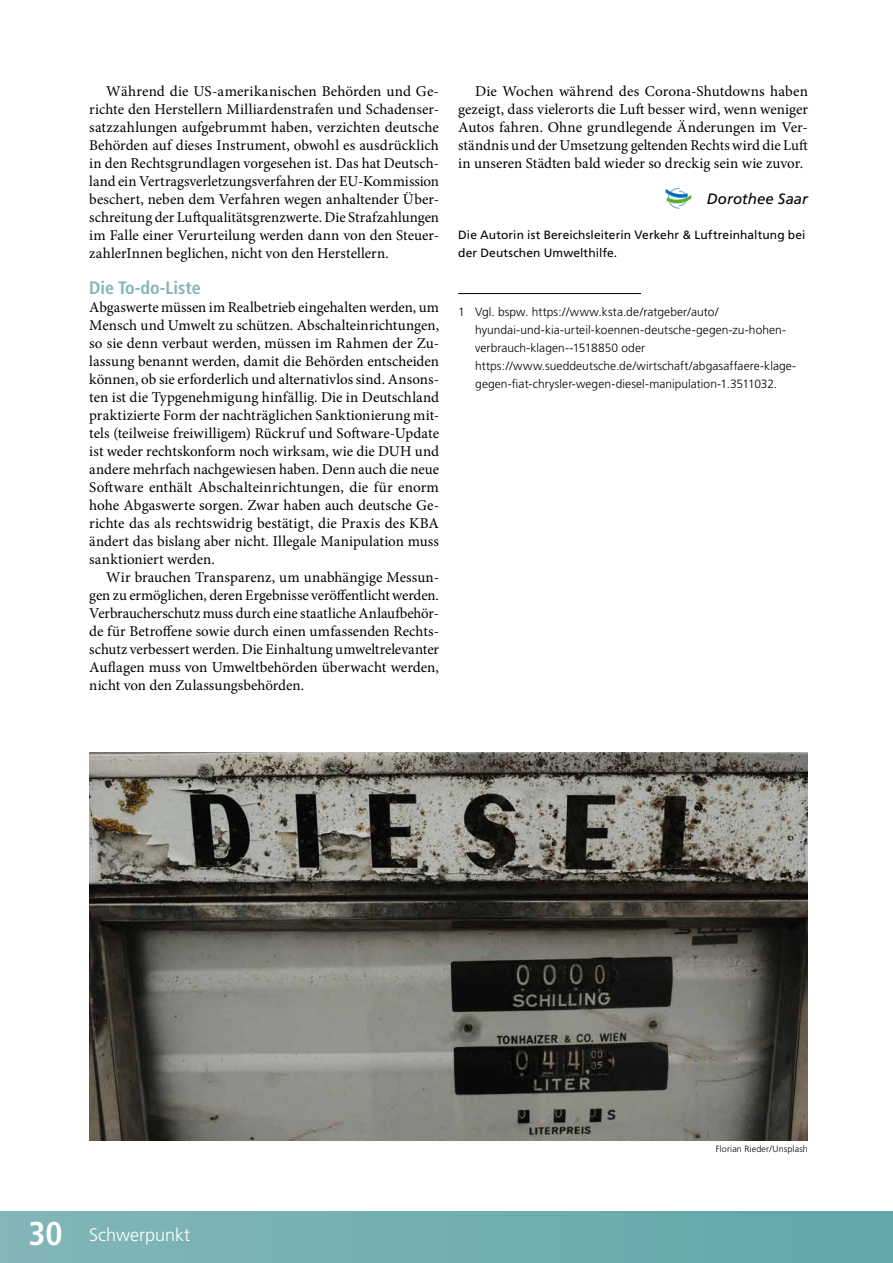
<style>
.page{position:relative;width:893px;height:1263px;background:#fff}
.page>*{position:absolute;margin:0;border:0;box-sizing:border-box;transform-origin:0 0}
.t1{font:700 condensed 18px "Frutiger";color:#83b6b8}
.t2{font:300 18px "Frutiger";color:#fff}
.t3{font:15px/18px "Minion Pro";color:#000;text-align:justify}
.t4{font:italic 15px "Frutiger";letter-spacing:.005em;color:#000}
.t5{font:300 12px/18px "Frutiger";letter-spacing:.005em;color:#000}
.t6{font:12px/18px "Frutiger";letter-spacing:.01em;color:#000}
.t7{font:300 9px "Frutiger";letter-spacing:.015em;color:#000}
.s1{font-weight:700;font-stretch:condensed;font-size:33px}
</style>
<div class="page">
<img style="left:89px;top:753px;width:719px;height:388px">
<svg style="left:665px;top:188px;width:26px;height:21px"></svg>
<hr style="left:458px;top:293px;width:183px;height:1px;background:#000">
<div style="left:0;top:1212px;width:893px;height:51px;background:linear-gradient(to right,#82b6b7,#62a7a9)"></div>
<p class="t3" style="left:89px;top:82px;width:351px;text-indent:17px">Während die US-amerikanischen Behörden und Ge&shy;richte den Herstellern Milliardenstrafen und Schadenser&shy;satzzahlungen aufgebrummt haben, verzichten deutsche Behörden auf dieses Instrument, obwohl es ausdrücklich in den Rechtsgrundlagen vorgesehen ist. Das hat Deutsch&shy;land ein Vertragsverletzungsverfahren der EU-Kommission beschert, neben dem Verfahren wegen anhaltender Über&shy;schreitung der Luftqualitätsgrenzwerte. Die Strafzahlungen im Falle einer Verurteilung werden dann von den Steuer&shy;zahlerInnen beglichen, nicht von den Herstellern.</p>
<p class="t1" style="left:89px;top:277px;width:113px">Die To-do-Liste</p>
<p class="t3" style="left:89px;top:298px;width:351px">Abgaswerte müssen im Realbetrieb eingehalten werden, um Mensch und Umwelt zu schützen. Abschalteinrichtungen, so sie denn verbaut werden, müssen im Rahmen der Zu&shy;lassung benannt werden, damit die Behörden entscheiden können, ob sie erforderlich und alternativlos sind. Ansons&shy;ten ist die Typgenehmigung hinfällig. Die in Deutschland praktizierte Form der nachträglichen Sanktionierung mit&shy;tels (teilweise freiwilligem) Rückruf und Software-Update ist weder rechtskonform noch wirksam, wie die DUH und andere mehrfach nachgewiesen haben. Denn auch die neue Software enthält Abschalteinrichtungen, die für enorm hohe Abgaswerte sorgen. Zwar haben auch deutsche Ge&shy;richte das als rechtswidrig bestätigt, die Praxis des KBA ändert das bislang aber nicht. Illegale Manipulation muss sanktioniert werden.</p>
<p class="t3" style="left:89px;top:568px;width:351px;text-indent:17px">Wir brauchen Transparenz, um unabhängige Messun&shy;gen zu ermöglichen, deren Ergebnisse veröffentlicht werden.<br>Verbraucherschutz muss durch eine staatliche Anlaufbehör&shy;de für Betroffene sowie durch einen umfassenden Rechts&shy;schutz verbessert werden. Die Einhaltung umweltrelevanter Auflagen muss von Umweltbehörden überwacht werden, nicht von den Zulassungsbehörden.</p>
<p class="t3" style="left:458px;top:82px;width:351px;text-indent:17px">Die Wochen während des Corona-Shutdowns haben gezeigt, dass vielerorts die Luft besser wird, wenn weniger Autos fahren. Ohne grundlegende Änderungen im Ver&shy;ständnis und der Umsetzung geltenden Rechts wird die Luft in unseren Städten bald wieder so dreckig sein wie zuvor.</p>
<p class="t4" style="left:707px;top:190px;width:103px">Dorothee Saar</p>
<p class="t6" style="left:458px;top:225px;width:349px">Die Autorin ist Bereichsleiterin Verkehr &amp; Luftreinhaltung bei der Deutschen Umwelthilfe.</p>
<p class="t5" style="left:475px;top:303px;width:323px;text-indent:-17px">1 Vgl. bspw. https://www.ksta.de/ratgeber/auto/ hyundai-und-kia-urteil-koennen-deutsche-gegen-zu-hohen&shy;verbrauch-klagen--1518850 oder https://www.sueddeutsche.de/wirtschaft/abgasaffaere-klage&shy;gegen-fiat-chrysler-wegen-diesel-manipulation-1.3511032.</p>
<p class="t2" style="left:28px;top:1225px;width:163px"><span class="s1">30</span> Schwerpunkt</p>
<p class="t7" style="left:716px;top:1143px;width:94px">Florian Rieder/Unsplash</p>
</div>
